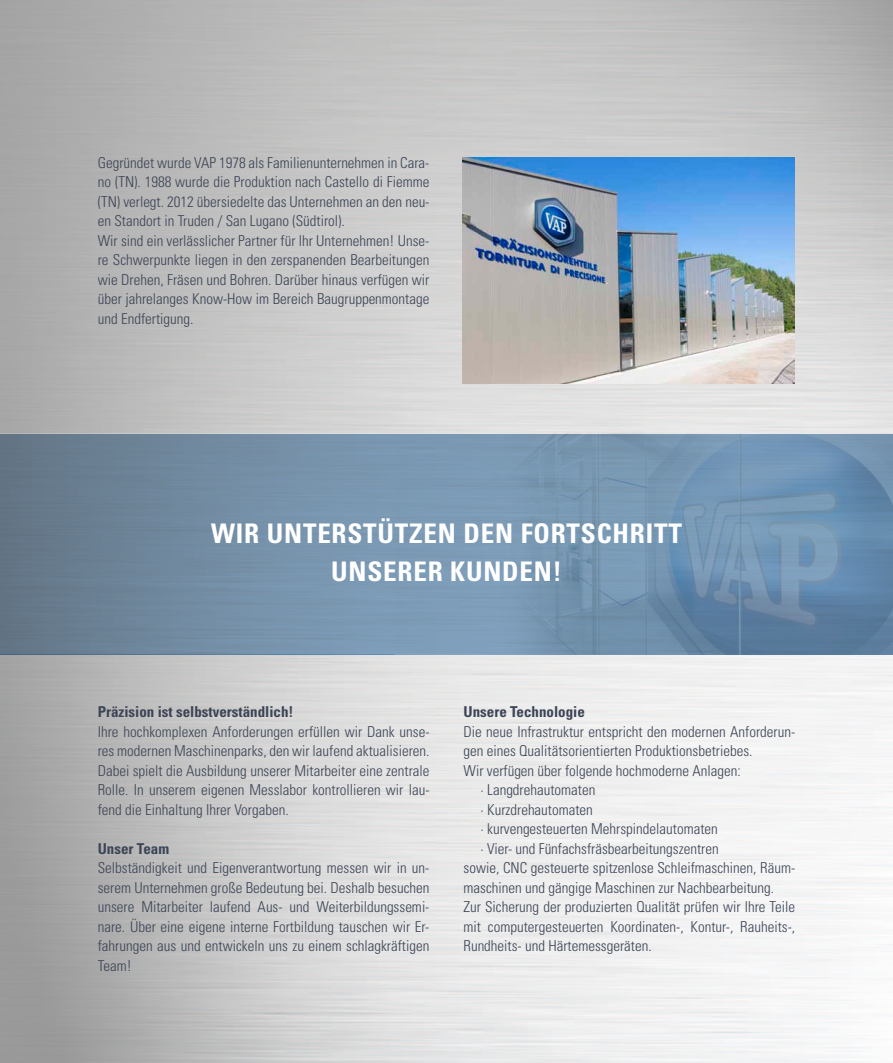
<style>
.page{position:relative;width:893px;height:1063px;background:#fff}
.page>*{position:absolute;margin:0;border:0;box-sizing:border-box;transform-origin:0 0}
.t1{font:700 condensed 27px/37.5px "Univers";letter-spacing:.03em;color:#fff;text-align:center}
.t2{font:300 condensed 15px/19.5px "Univers";color:#3c4455;text-align:justify}
.t3{font:700 condensed 15px "Univers";color:#3c4455}
</style>
<div class="page">
<img style="left:0;top:0;width:893px;height:1063px">
<img style="left:462px;top:157px;width:332px;height:226px">
<svg style="left:0;top:434px;width:394px;height:220px"></svg>
<img style="left:394px;top:434px;width:499px;height:220px">
<p class="t2" style="left:98px;top:153px;width:333px;text-align:left">Gegründet wurde VAP 1978 als Familienunternehmen in Cara&shy;no (TN). 1988 wurde die Produktion nach Castello di Fiemme (TN) verlegt. 2012 übersiedelte das Unternehmen an den neu&shy;en Standort in Truden / San Lugano (Südtirol).<br>Wir sind ein verlässlicher Partner für Ihr Unternehmen! Unse&shy;re Schwerpunkte liegen in den zerspanenden Bearbeitungen wie Drehen, Fräsen und Bohren. Darüber hinaus verfügen wir über jahrelanges Know-How im Bereich Baugruppenmontage und Endfertigung.</p>
<h1 class="t1" style="left:211px;top:515px;width:472px">WIR UNTERSTÜTZEN DEN FORTSCHRITT<br>UNSERER KUNDEN!</h1>
<p class="t3" style="left:98px;top:703px;width:197px">Präzision ist selbstverständlich!</p>
<p class="t2" style="left:98px;top:722px;width:333px">Ihre hochkomplexen Anforderungen erfüllen wir Dank unse&shy;res modernen Maschinenparks, den wir laufend aktualisieren.<br>Dabei spielt die Ausbildung unserer Mitarbeiter eine zentrale Rolle. In unserem eigenen Messlabor kontrollieren wir lau&shy;fend die Einhaltung Ihrer Vorgaben.</p>
<p class="t3" style="left:98px;top:839px;width:73px">Unser Team</p>
<p class="t2" style="left:98px;top:858px;width:333px">Selbständigkeit und Eigenverantwortung messen wir in un&shy;serem Unternehmen große Bedeutung bei. Deshalb besuchen unsere Mitarbeiter laufend Aus- und Weiterbildungssemi&shy;nare. Über eine eigene interne Fortbildung tauschen wir Er&shy;fahrungen aus und entwickeln uns zu einem schlagkräftigen Team!</p>
<p class="t3" style="left:463px;top:703px;width:123px">Unsere Technologie</p>
<p class="t2" style="left:463px;top:722px;width:333px">Die neue Infrastruktur entspricht den modernen Anforderun-</p>
<p class="t2" style="left:463px;top:741px;width:291px">gen eines Qualitätsorientierten Produktionsbetriebes.</p>
<p class="t2" style="left:463px;top:761px;width:279px">Wir verfügen über folgende hochmoderne Anlagen:</p>
<p class="t2" style="left:480px;top:780px;width:116px">· Langdrehautomaten</p>
<p class="t2" style="left:480px;top:800px;width:114px">· Kurzdrehautomaten</p>
<p class="t2" style="left:480px;top:819px;width:239px">· kurvengesteuerten Mehrspindelautomaten</p>
<p class="t2" style="left:480px;top:839px;width:240px">· Vier- und Fünfachsfräsbearbeitungszentren</p>
<p class="t2" style="left:463px;top:858px;width:333px">sowie, CNC gesteuerte spitzenlose Schleifmaschinen, Räum-</p>
<p class="t2" style="left:463px;top:878px;width:312px">maschinen und gängige Maschinen zur Nachbearbeitung.</p>
<p class="t2" style="left:463px;top:897px;width:333px">Zur Sicherung der produzierten Qualität prüfen wir Ihre Teile</p>
<p class="t2" style="left:463px;top:917px;width:333px">mit computergesteuerten Koordinaten-, Kontur-, Rauheits-,</p>
<p class="t2" style="left:463px;top:936px;width:190px">Rundheits- und Härtemessgeräten.</p>
</div>
